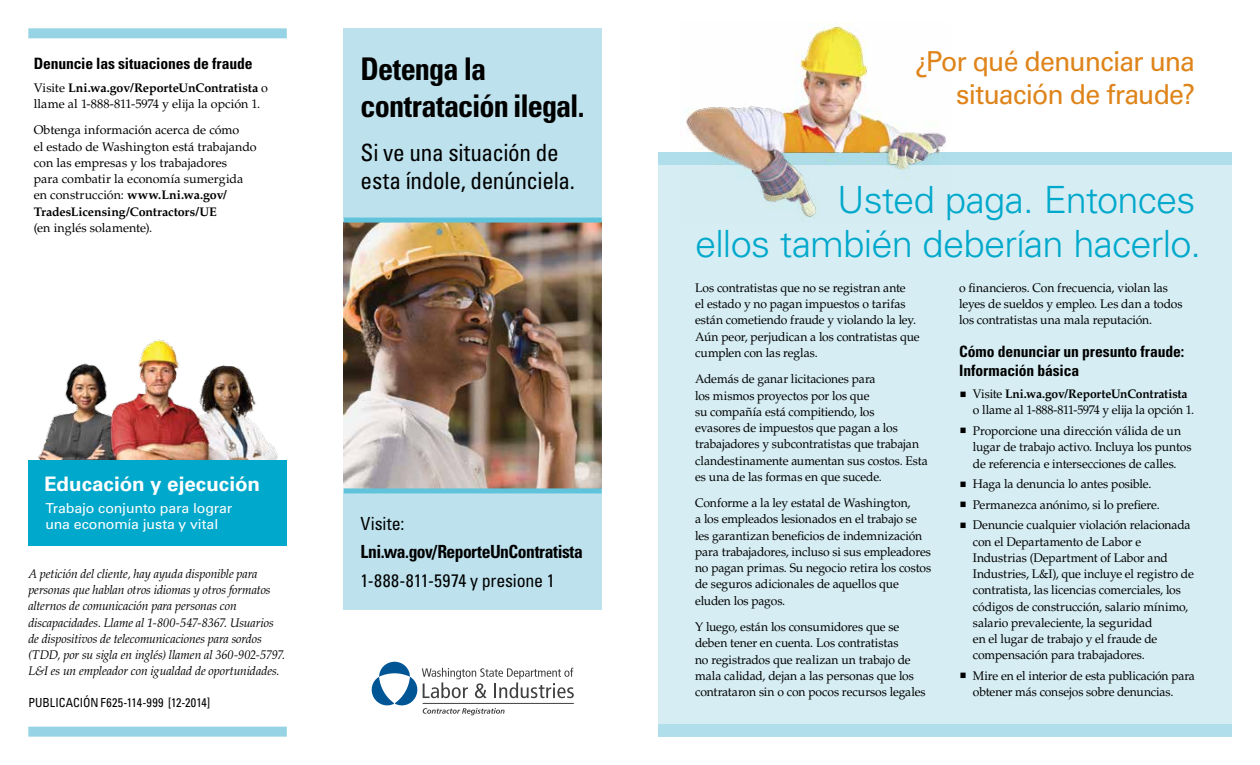
<style>
.page{position:relative;width:1260px;height:765px;background:#fff}
.page>*{position:absolute;margin:0;border:0;box-sizing:border-box;transform-origin:0 0}
.t1{font:300 37.5px/43.8px "Univers LT Std";letter-spacing:-.02em;color:#00a8cb;text-align:right}
.t2{font:700 condensed 31.25px/37.5px "Univers LT Std";letter-spacing:-.03em;color:#000}
.t3{font:27.5px/33px "Univers LT Std";letter-spacing:-.035em;color:#de841a;text-align:right}
.t4{font:condensed 23.75px/28.5px "Univers LT Std";letter-spacing:-.015em;color:#000}
.t5{font:700 21.62px "Univers LT Std";letter-spacing:-.01em;color:#fff}
.t6{font:700 20px "Univers LT Std";letter-spacing:-.005em;color:#fff}
.t7{font:condensed 18.12px "Univers LT Std";letter-spacing:-.01em;color:#000}
.t8{font:700 condensed 18.12px "Univers LT Std";letter-spacing:-.03em;color:#000}
.t9{font:700 condensed 15.62px/18.8px "Univers LT Std";letter-spacing:-.01em;color:#000}
.t10{font:14.5px/16.9px "Univers LT Std";letter-spacing:-.01em;color:#fff}
.t11{font:13.75px/15.6px "Univers LT Std";letter-spacing:-.01em;color:#fff}
.t12{font:12.5px/16.2px "Palatino LT Std";letter-spacing:-.01em;color:#000}
.t13{font:italic 12.5px/16.2px "Palatino LT Std";letter-spacing:-.01em;color:#000}
.t14{font:condensed 12.5px "Univers LT Std";color:#000}
.s1{font-weight:700}
</style>
<div class="page">
<img style="left:344px;top:223px;width:258px;height:265px">
<svg style="left:371px;top:662px;width:203px;height:53px"></svg>
<div style="left:344px;top:28px;width:258px;height:190px;background:#bde2ed"></div>
<div style="left:344px;top:493px;width:258px;height:117px;background:#bde2ed"></div>
<div style="left:28px;top:460px;width:259px;height:85px;background:#00a8cb"></div>
<img style="left:38px;top:339px;width:240px;height:121px">
<div style="left:659px;top:152px;width:573px;height:585px;background:#d5edf3"></div>
<div style="left:659px;top:152px;width:573px;height:13px;background:#b0deea"></div>
<div style="left:659px;top:724px;width:573px;height:13px;background:#b0deea"></div>
<img style="left:686px;top:23px;width:260px;height:156px">
<img style="left:708px;top:152px;width:111px;height:66px">
<div style="left:344px;top:218px;width:258px;height:5px;background:#5ec3db"></div>
<div style="left:344px;top:488px;width:258px;height:5px;background:#5ec3db"></div>
<div style="left:28px;top:28px;width:259px;height:10px;background:#96d4e5"></div>
<div style="left:28px;top:727px;width:259px;height:10px;background:#96d4e5"></div>
<p class="t9" style="left:34px;top:54px;width:220px">Denuncie las situaciones de fraude</p>
<p class="t12" style="left:34px;top:80px;width:236px">Visite <span class="s1">Lni.wa.gov/ReporteUnContratista</span> o llame al 1-888-811-5974 y elija la opción 1.</p>
<p class="t12" style="left:34px;top:122px;width:224px">Obtenga información acerca de cómo<br>el estado de Washington está trabajando con las empresas y los trabajadores<br>para combatir la economía sumergida en construcción: <span class="s1">www.Lni.wa.gov/ TradesLicensing/Contractors/UE</span></p>
<p class="t12" style="left:34px;top:220px;width:120px">(en inglés solamente).</p>
<h2 class="t2" style="left:361px;top:50px;width:225px">Detenga la contratación ilegal.</h2>
<h3 class="t4" style="left:361px;top:137px;width:216px">Si ve una situación de esta índole, denúnciela.</h3>
<h3 class="t5" style="left:46px;top:468px;width:117px">Fight Fraud</h3>
<p class="t10" style="left:47px;top:502px;width:208px">Working together for a fair and vital economy</p>
<h3 class="t6" style="left:44px;top:472px;width:217px">Educación y ejecución</h3>
<p class="t11" style="left:45px;top:501px;width:189px">Trabajo conjunto para lograr una economía justa y vital</p>
<p class="t13" style="left:28px;top:566px;width:258px">A petición del cliente, hay ayuda disponible para personas que hablan otros idiomas y otros formatos alternos de comunicación para personas con discapacidades. Llame al 1-800-547-8367. Usuarios de dispositivos de telecomunicaciones para sordos (TDD, por su sigla en inglés) llamen al 360-902-5797.<br>L&amp;I es un empleador con igualdad de oportunidades.</p>
<p class="t14" style="left:29px;top:695px;width:183px">PUBLICACIÓN F625-114-999 [12-2014]</p>
<h3 class="t7" style="left:361px;top:512px;width:45px">Visite:</h3>
<h3 class="t8" style="left:361px;top:540px;width:224px">Lni.wa.gov/ReporteUnContratista</h3>
<h3 class="t7" style="left:361px;top:569px;width:196px">1-888-811-5974 y presione 1</h3>
<h3 class="t3" style="left:915px;top:45px;width:282px">¿Por qué denunciar una situación de fraude?</h3>
<h1 class="t1" style="left:695px;top:178px;width:507px">Usted paga. Entonces<br>ellos también deberían hacerlo.</h1>
<p class="t12" style="left:695px;top:280px;width:226px">Los contratistas que no se registran ante<br>el estado y no pagan impuestos o tarifas están cometiendo fraude y violando la ley.<br>Aún peor, perjudican a los contratistas que cumplen con las reglas.</p>
<p class="t12" style="left:695px;top:371px;width:234px">Además de ganar licitaciones para<br>los mismos proyectos por los que<br>su compañía está compitiendo, los<br>evasores de impuestos que pagan a los trabajadores y subcontratistas que trabajan clandestinamente aumentan sus costos. Esta es una de las formas en que sucede.</p>
<p class="t12" style="left:695px;top:495px;width:238px">Conforme a la ley estatal de Washington,<br>a los empleados lesionados en el trabajo se les garantizan beneficios de indemnización para trabajadores, incluso si sus empleadores no pagan primas. Su negocio retira los costos de seguros adicionales de aquellos que eluden los pagos.</p>
<p class="t12" style="left:695px;top:619px;width:232px">Y luego, están los consumidores que se deben tener en cuenta. Los contratistas<br>no registrados que realizan un trabajo de mala calidad, dejan a las personas que los contrataron sin o con pocos recursos legales</p>
<p class="t12" style="left:959px;top:280px;width:225px">o financieros. Con frecuencia, violan las leyes de sueldos y empleo. Les dan a todos los contratistas una mala reputación.</p>
<p class="t9" style="left:959px;top:342px;width:227px">Cómo denunciar un presunto fraude:<br>Información básica</p>
<p class="t12" style="left:973px;top:386px;width:223px">Visite <span class="s1">Lni.wa.gov/ReporteUnContratista </span>o llame al 1-888-811-5974 y elija la opción 1.</p>
<p class="t12" style="left:973px;top:423px;width:220px">Proporcione una dirección válida de un lugar de trabajo activo. Incluya los puntos de referencia e intersecciones de calles.</p>
<p class="t12" style="left:973px;top:474px;width:219px;line-height:20.6px">Haga la denuncia lo antes posible.<br>Permanezca anónimo, si lo prefiere.<br>Denuncie cualquier violación relacionada</p>
<p class="t12" style="left:973px;top:534px;width:222px">con el Departamento de Labor e Industrias (Department of Labor and Industries, L&amp;I), que incluye el registro de contratista, las licencias comerciales, los códigos de construcción, salario mínimo, salario prevaleciente, la seguridad<br>en el lugar de trabajo y el fraude de compensación para trabajadores.</p>
<p class="t12" style="left:973px;top:668px;width:224px">Mire en el interior de esta publicación para obtener más consejos sobre denuncias.</p>
</div>
